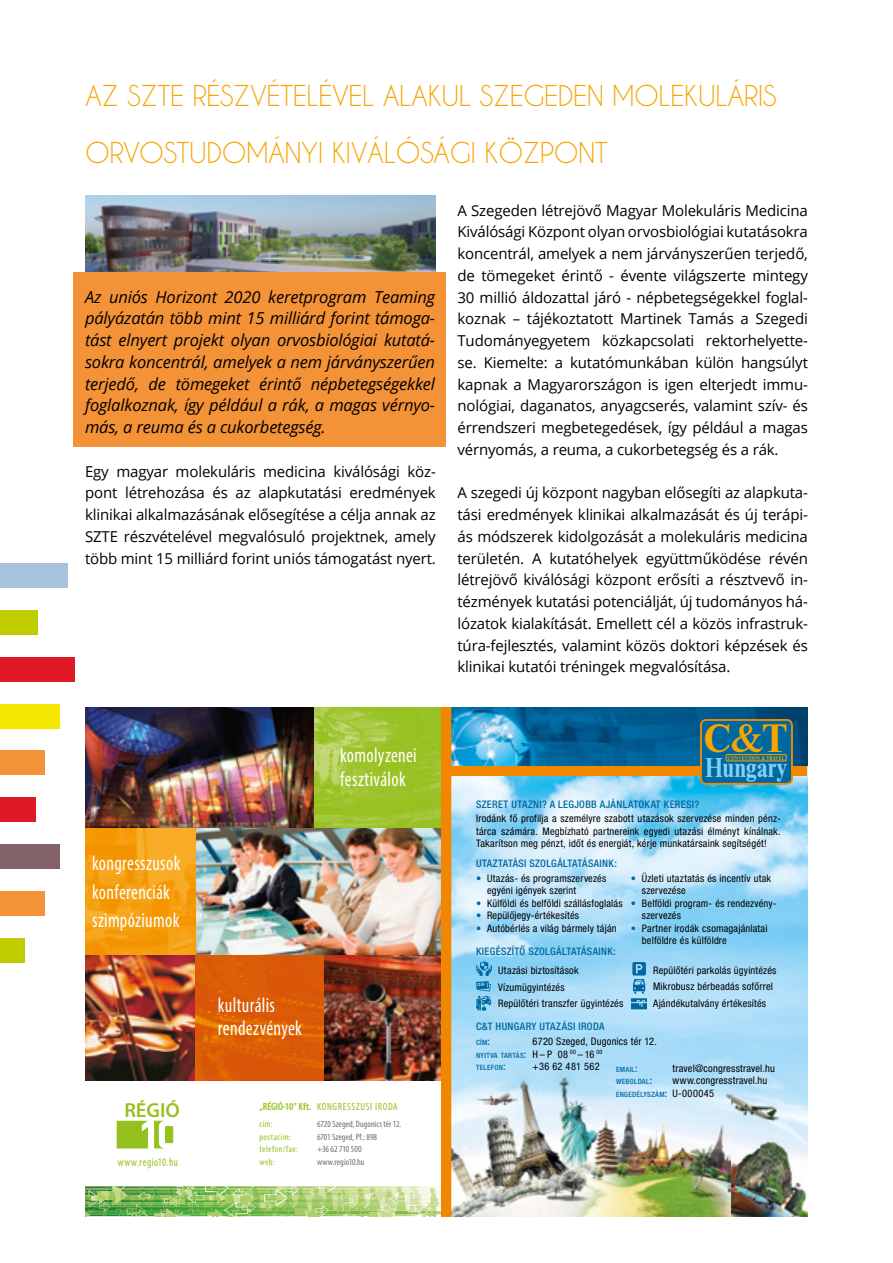
<style>
.page{position:relative;width:893px;height:1263px;background:#fff}
.page>*{position:absolute;margin:0;border:0;box-sizing:border-box;transform-origin:0 0}
.t1{font:700 41.4px "Nimbus Roman DOT";color:#f7a600}
.t2{font:700 28.5px "Nimbus Roman DOT";color:#84d0f5;scale:.84 1}
.t3{font:27px/57px "Caviar Dreams";letter-spacing:-.02em;color:#f7a400}
.t4{font:condensed 21px/23.4px "Myriad Pro";letter-spacing:.02em;color:#fff;scale:.9 1}
.t5{font:600 20.4px "Myriad Pro";color:#95c11f}
.t6{font:italic 16.5px/21.8px "Open Sans";letter-spacing:-.01em;color:#000;text-align:justify}
.t7{font:15px/21.8px "Open Sans";letter-spacing:-.01em;color:#000;text-align:justify}
.t8{font:condensed 11.7px "Myriad Pro";letter-spacing:.045em;color:#95c11f;scale:.9 1}
.t9{font:condensed 10.5px "Myriad Pro";letter-spacing:.06em;color:#95c11f}
.t10{font:condensed 10.35px/12.5px "Helvetica Neue LT Pro";letter-spacing:.02em;color:#000}
.t11{font:500 condensed 10.35px "Helvetica Neue LT Pro";letter-spacing:.03em;color:#0068a0}
.t12{font:condensed 9.3px "Myriad Pro";color:#706f6f}
.t13{font:condensed 9.3px "Myriad Pro";letter-spacing:.055em;color:#95c11f}
.t14{font:500 condensed 7.35px/12.5px "Helvetica Neue LT Pro";letter-spacing:.045em;color:#0068a0}
.t15{font:700 5.85px "Nimbus Roman DOT";letter-spacing:.035em;color:#f7a600;scale:.85 1}
.s1{font-weight:600}
.s2{font-weight:400}
.s3{color:#0068a0}
.s4{font-size:10.35px}
.s5{font-weight:400;font-size:10.35px;color:#000}
</style>
<div class="page">
<div style="left:0;top:564px;width:68px;height:24px;background:#a7c2dc"></div>
<div style="left:0;top:610px;width:38px;height:24px;background:#becc00"></div>
<div style="left:0;top:657px;width:74px;height:24px;background:#df1825"></div>
<div style="left:0;top:704px;width:60px;height:24px;background:#f6e700"></div>
<div style="left:0;top:844px;width:60px;height:24px;background:#836168"></div>
<div style="left:0;top:751px;width:45px;height:24px;background:#f39237"></div>
<div style="left:0;top:891px;width:45px;height:24px;background:#f39237"></div>
<div style="left:0;top:797px;width:35px;height:25px;background:#df1825"></div>
<div style="left:0;top:938px;width:25px;height:24px;background:#becc00"></div>
<img style="left:85px;top:195px;width:351px;height:78px">
<div style="left:73px;top:273px;width:373px;height:174px;background:#f39237"></div>
<img style="left:85px;top:954px;width:356px;height:127px">
<svg style="left:196px;top:954px;width:127px;height:127px;background:#db5d08"></svg>
<img style="left:85px;top:707px;width:230px;height:121px">
<svg style="left:315px;top:707px;width:126px;height:121px;background:#9fc531"></svg>
<img style="left:196px;top:828px;width:245px;height:126px">
<svg style="left:85px;top:828px;width:111px;height:126px;background:#f59f11"></svg>
<div style="left:165px;top:1126px;width:8px;height:17px;background:#95c11f"></div>
<svg style="left:154px;top:1121px;width:9px;height:27px"></svg>
<svg style="left:117px;top:1121px;width:31px;height:27px"></svg>
<img style="left:451px;top:707px;width:356px;height:509px">
<svg style="left:476px;top:961px;width:16px;height:49px"></svg>
<svg style="left:631px;top:962px;width:16px;height:47px"></svg>
<div style="left:450px;top:766px;width:357px;height:9px;background:#f18800"></div>
<div style="left:701px;top:720px;width:91px;height:64px;background:#0068a0;border-radius:5px"></div>
<div style="left:700px;top:719px;width:93px;height:66px;border:2px solid #f18800;border-radius:5px"></div>
<div style="left:726px;top:754px;width:60px;height:7px;border:1px solid #f7a600"></div>
<div style="left:441px;top:707px;width:10px;height:509px;background:#f18700"></div>
<svg style="left:85px;top:1186px;width:358px;height:31px;background:#a2ca79"></svg>
<h3 class="t3" style="left:85px;top:67px;width:693px;text-indent:107px">RÉSZVÉTELÉVEL ALAKUL SZEGEDEN MOLEKULÁRIS<br>ORVOSTUDOMÁNYI KIVÁLÓSÁGI KÖZPONT</h3>
<h3 class="t3" style="left:85px;top:67px;width:57px">AZ SZTE</h3>
<p class="t6" style="left:85px;top:285px;width:352px">Az uniós Horizont 2020 keretprogram Teaming pályázatán több mint 15 milliárd forint támoga&shy;tást elnyert projekt olyan orvosbiológiai kutatá&shy;sokra koncentrál, amelyek a nem járványszerűen terjedő, de tömegeket érintő népbetegségekkel foglalkoznak, így például a rák, a magas vérnyo&shy;más, a reuma és a cukorbetegség.</p>
<p class="t7" style="left:85px;top:460px;width:352px">Egy magyar molekuláris medicina kiválósági köz&shy;pont létrehozása és az alapkutatási eredmények klinikai alkalmazásának elősegítése a célja annak az SZTE részvételével megvalósuló projektnek, amely több mint 15 milliárd forint uniós támogatást nyert.</p>
<h3 class="t4" style="left:92px;top:848px;width:100px;line-height:28.7px">kongresszusok konferenciák szimpóziumok</h3>
<h3 class="t5" style="left:124px;top:1097px;width:57px">RÉGIÓ</h3>
<p class="t8" style="left:118px;top:1155px;width:68px">www.regio10.hu</p>
<h3 class="t4" style="left:340px;top:744px;width:87px">komolyzenei fesztiválok</h3>
<h3 class="t4" style="left:218px;top:993px;width:95px">kulturális rendezvények</h3>
<p class="t9" style="left:259px;top:1100px;width:140px"><span class="s1">„RÉGIÓ-10” Kft.</span> KONGRESSZUSI IRODA</p>
<p class="t13" style="left:259px;top:1118px;width:15px">cím:</p>
<p class="t12" style="left:317px;top:1118px;width:86px">6720 Szeged, Dugonics tér 12.</p>
<p class="t13" style="left:259px;top:1131px;width:33px">postacím:</p>
<p class="t12" style="left:317px;top:1131px;width:62px">6701 Szeged, Pf.: 898</p>
<p class="t13" style="left:259px;top:1144px;width:40px">telefon/fax:</p>
<p class="t12" style="left:317px;top:1144px;width:46px">+36 62 710 500</p>
<p class="t13" style="left:259px;top:1156px;width:17px">web:</p>
<p class="t12" style="left:317px;top:1156px;width:49px">www.regio10.hu</p>
<p class="t7" style="left:457px;top:199px;width:352px">A Szegeden létrejövő Magyar Molekuláris Medicina Kiválósági Központ olyan orvosbiológiai kutatásokra koncentrál, amelyek a nem járványszerűen terjedő, de tömegeket érintő - évente világszerte mintegy 30 millió áldozattal járó - népbetegségekkel foglal&shy;koznak – tájékoztatott Martinek Tamás a Szegedi Tudományegyetem közkapcsolati rektorhelyette&shy;se. Kiemelte: a kutatómunkában külön hangsúlyt kapnak a Magyarországon is igen elterjedt immu&shy;nológiai, daganatos, anyagcserés, valamint szív- és érrendszeri megbetegedések, így például a magas vérnyomás, a reuma, a cukorbetegség és a rák.</p>
<p class="t7" style="left:457px;top:482px;width:352px">A szegedi új központ nagyban elősegíti az alapkuta&shy;tási eredmények klinikai alkalmazását és új terápi&shy;ás módszerek kidolgozását a molekuláris medicina területén. A kutatóhelyek együttműködése révén létrejövő kiválósági központ erősíti a résztvevő in&shy;tézmények kutatási potenciálját, új tudományos há&shy;lózatok kialakítását. Emellett cél a közös infrastruk&shy;túra-fejlesztés, valamint közös doktori képzések és klinikai kutatói tréningek megvalósítása.</p>
<h1 class="t1" style="left:704px;top:716px;width:85px">C<span class="s2">&amp;</span>T</h1>
<h2 class="t2" style="left:705px;top:752px;width:99px">Hungary</h2>
<p class="t15" style="left:728px;top:754px;width:69px">CONVENTION &amp; TRAVEL</p>
<p class="t11" style="left:476px;top:798px;width:225px">SZERET UTAZNI? A LEGJOBB AJÁNLATOKAT KERESI?</p>
<p class="t10" style="left:476px;top:812px;width:306px;text-align:justify">Irodánk fő profilja a személyre szabott utazások szervezése minden pénz&shy;tárca számára. Megbízható partnereink egyedi utazási élményt kínálnak.<br>Takarítson meg pénzt, időt és energiát, kérje munkatársaink segítségét!</p>
<p class="t11" style="left:476px;top:857px;width:142px">UTAZTATÁSI SZOLGÁLTATÁSAINK:</p>
<p class="t10" style="left:487px;top:872px;width:121px;text-indent:-11px"><span class="s3">•</span> Utazás- és programszervezés egyéni igények szerint</p>
<p class="t10" style="left:476px;top:897px;width:148px"><span class="s3">•</span> Külföldi és belföldi szállásfoglalás</p>
<p class="t10" style="left:476px;top:909px;width:105px"><span class="s3">•</span> Repülőjegy-értékesítés</p>
<p class="t10" style="left:476px;top:922px;width:142px"><span class="s3">•</span> Autóbérlés a világ bármely táján</p>
<p class="t10" style="left:642px;top:872px;width:131px;text-indent:-11px"><span class="s3">•</span> Üzleti utaztatás és incentív utak szervezése</p>
<p class="t10" style="left:642px;top:897px;width:136px;text-indent:-11px"><span class="s3">•</span> Belföldi program- és rendezvény&shy;szervezés</p>
<p class="t10" style="left:642px;top:922px;width:127px;text-indent:-11px"><span class="s3">•</span> Partner irodák csomagajánlatai belföldre és külföldre</p>
<p class="t11" style="left:476px;top:945px;width:141px">KIEGÉSZÍTŐ SZOLGÁLTATÁSAINK:</p>
<p class="t10" style="left:498px;top:962px;width:127px;line-height:16.5px">Utazási biztosítások<br>Vízumügyintézés<br>Repülőtéri transzfer ügyintézés</p>
<p class="t10" style="left:653px;top:962px;width:125px;line-height:16.5px">Repülőtéri parkolás ügyintézés<br>Mikrobusz bérbeadás sofőrrel<br>Ajándékutalvány értékesítés</p>
<p class="t11" style="left:476px;top:1020px;width:130px">C&amp;T HUNGARY UTAZÁSI IRODA</p>
<p class="t14" style="left:476px;top:1036px;width:15px">CÍM<span class="s4">:</span></p>
<p class="t10" style="left:533px;top:1035px;width:126px">6720 Szeged, Dugonics tér 12.</p>
<p class="t14" style="left:476px;top:1049px;width:128px">NYITVA TARTÁS<span class="s4">:</span> <span class="s5">H – P 08</span> <sup>00</sup> <span class="s5">– 16</span> <sup>00<br></sup>TELEFON<span class="s4">:</span></p>
<p class="t10" style="left:533px;top:1060px;width:69px">+36 62 481 562</p>
<p class="t14" style="left:616px;top:1063px;width:23px">EMAIL<span class="s4">:</span></p>
<p class="t10" style="left:673px;top:1062px;width:104px">travel@congresstravel.hu</p>
<p class="t14" style="left:616px;top:1075px;width:38px">WEBOLDAL<span class="s4">:</span></p>
<p class="t10" style="left:673px;top:1074px;width:96px">www.congresstravel.hu</p>
<p class="t14" style="left:616px;top:1088px;width:100px">ENGEDÉLYSZÁM<span class="s4">:</span> <span class="s5">U-000045</span></p>
</div>
